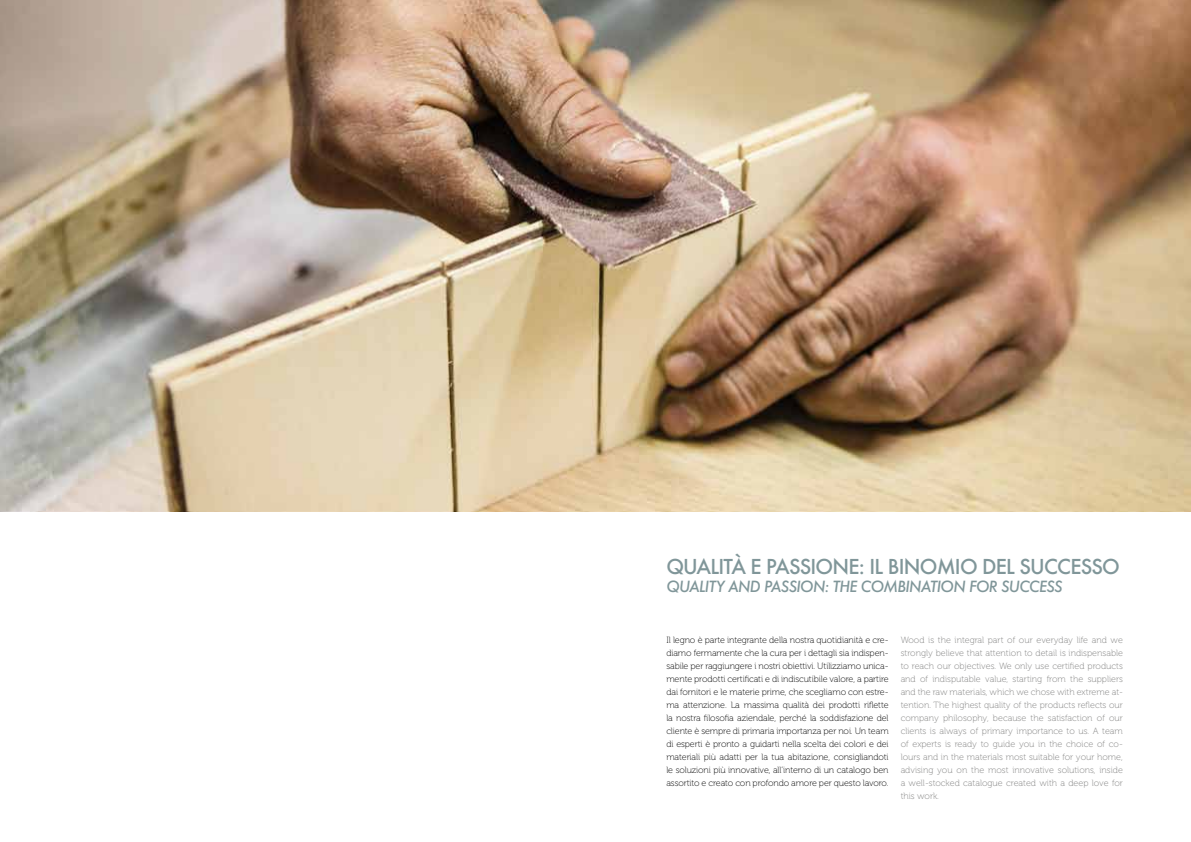
<style>
.page{position:relative;width:1191px;height:842px;background:#fff}
.page>*{position:absolute;margin:0;border:0;box-sizing:border-box;transform-origin:0 0}
.t1{font:500 20px "Futura";letter-spacing:-.04em;color:#809699}
.t2{font:italic 500 15px "Futura";letter-spacing:-.04em;color:#809699}
.t3{font:9px/13px "Museo 100";letter-spacing:-.01em;color:#000;text-align:justify}
.t4{font:9px/13px "Museo 100";color:#7e7e7d;text-align:justify}
</style>
<div class="page">
<img style="left:0;top:0;width:1191px;height:511px">
<h1 class="t1" style="left:666px;top:553px;width:455px">QUALITÀ E PASSIONE: IL BINOMIO DEL SUCCESSO</h1>
<h2 class="t2" style="left:666px;top:577px;width:398px">QUALITY AND PASSION: THE COMBINATION FOR SUCCESS</h2>
<p class="t3" style="left:666px;top:634px;width:224px">Il legno è parte integrante della nostra quotidianità e cre&shy;diamo fermamente che la cura per i dettagli sia indispen&shy;sabile per raggiungere i nostri obiettivi. Utilizziamo unica&shy;mente prodotti certificati e di indiscutibile valore, a partire dai fornitori e le materie prime, che scegliamo con estre&shy;ma attenzione. La massima qualità dei prodotti riflette la nostra filosofia aziendale, perché la soddisfazione del cliente è sempre di primaria importanza per noi. Un team di esperti è pronto a guidarti nella scelta dei colori e dei materiali più adatti per la tua abitazione, consigliandoti le soluzioni più innovative, all’interno di un catalogo ben assortito e creato con profondo amore per questo lavoro.</p>
<p class="t4" style="left:900px;top:634px;width:224px">Wood is the integral part of our everyday life and we strongly believe that attention to detail is indispensable to reach our objectives. We only use certified products and of indisputable value, starting from the suppliers and the raw materials, which we chose with extreme at&shy;tention. The highest quality of the products reflects our company philosophy, because the satisfaction of our clients is always of primary importance to us. A team of experts is ready to guide you in the choice of co&shy;lours and in the materials most suitable for your home, advising you on the most innovative solutions, inside a well-stocked catalogue created with a deep love for this work.</p>
</div>
